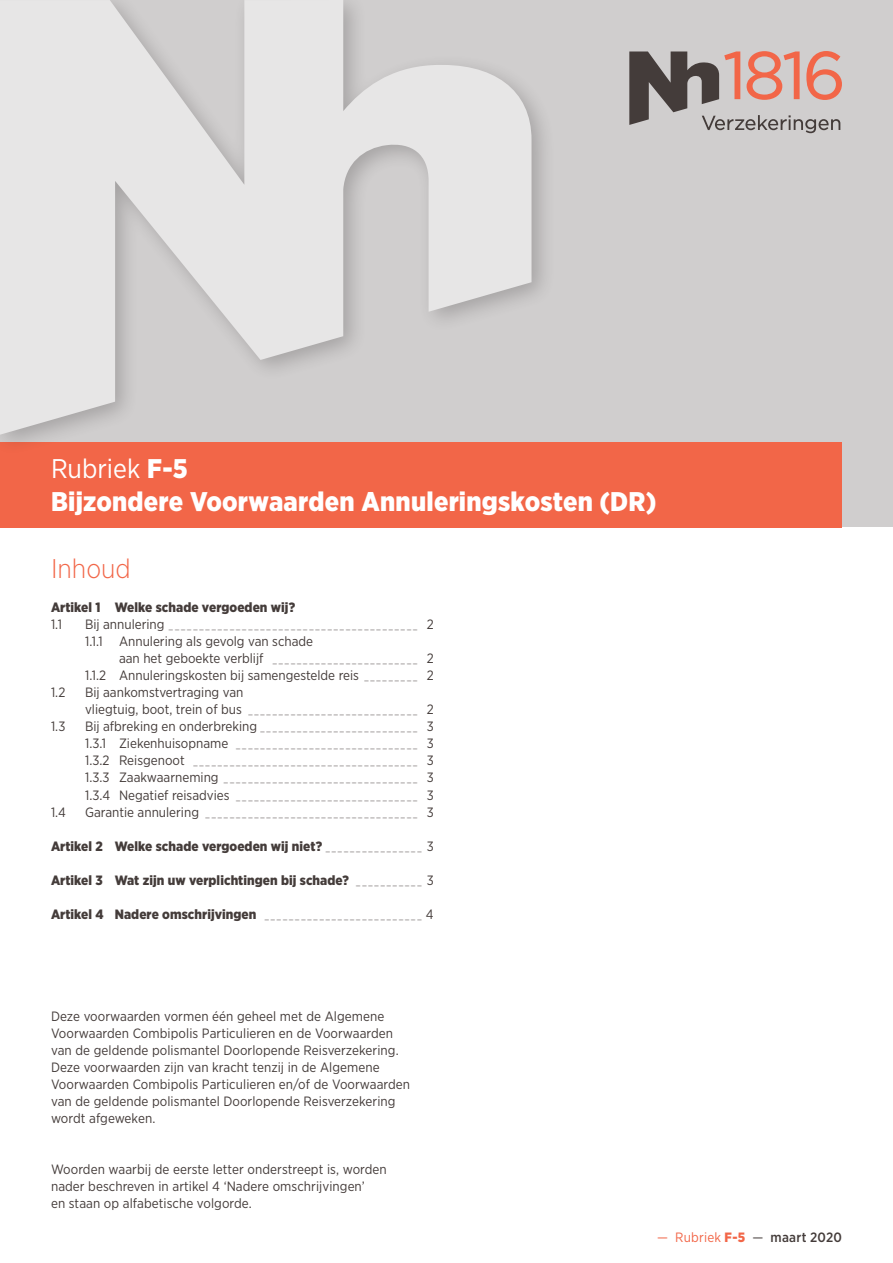
<style>
.page{position:relative;width:893px;height:1263px;background:#fff}
.page>*{position:absolute;margin:0;border:0;box-sizing:border-box;transform-origin:0 0}
.t1{font:900 27px/33px "Gotham Narrow";letter-spacing:.01em;color:#fff}
.t2{font:300 27px "Gotham Narrow";color:#f26648}
.t3{font:13.5px/17px "Gotham Narrow";letter-spacing:.005em;color:#443c3a}
.t4{font:900 13.5px "Gotham Narrow";letter-spacing:.005em;color:#443c3a}
.t5{font:500 13.5px "Gotham Narrow";letter-spacing:.02em;color:#443c3a}
.t6{font:7.5px "Gotham Narrow";color:#443c3a}
.s1{font-weight:400}
.s2{font-size:13.5px}
.s3{font-size:7.5px}
.s4{font-weight:400;font-size:7.5px}
.s5{font-weight:400;color:#f26648}
.s6{font-weight:900;color:#f26648}
</style>
<div class="page">
<div style="left:0;top:0;width:893px;height:527px;background:#d0cece"></div>
<div style="left:0;top:442px;width:842px;height:85px;background:#f26648"></div>
<div style="left:0;top:0;width:556px;height:458px;background:#231f20;opacity:.5"></div>
<svg style="left:0;top:0;width:531px;height:435px;fill:#e7e6e6"></svg>
<svg style="left:629px;top:51px;width:213px;height:82px"></svg>
<h1 class="t1" style="left:51px;top:451px;width:607px"><span class="s1">Rubriek</span> F-5<br>Bijzondere Voorwaarden Annuleringskosten (DR)</h1>
<h1 class="t2" style="left:51px;top:552px;width:81px">Inhoud</h1>
<p class="t4" style="left:51px;top:599px;width:246px">Artikel 1 Welke schade vergoeden wij?</p>
<p class="t3" style="left:51px;top:616px;width:13px">1.1</p>
<p class="t6" style="left:85px;top:622px;width:350px"><span class="s2">Bij annulering</span> _ _ _ _ _ _ _ _ _ _ _ _ _ _ _ _ _ _ _ _ _ _ _ _ _ _ _ _ _ _ _ _ _ _ _ _ _ _ _ _ _ <span class="s2">2</span></p>
<p class="t3" style="left:85px;top:633px;width:230px">1.1.1 Annulering als gevolg van schade</p>
<p class="t6" style="left:119px;top:656px;width:316px"><span class="s2">aan het geboekte verblijf</span> _ _ _ _ _ _ _ _ _ _ _ _ _ _ _ _ _ _ _ _ _ _ _ _ <span class="s2">2</span></p>
<p class="t3" style="left:85px;top:667px;width:350px">1.1.2 Annuleringskosten bij samengestelde reis <span class="s3">_ _ _ _ _ _ _ _ _</span> 2</p>
<p class="t3" style="left:51px;top:684px;width:16px">1.2</p>
<p class="t3" style="left:85px;top:684px;width:160px">Bij aankomstvertraging van</p>
<p class="t6" style="left:85px;top:707px;width:350px"><span class="s2">vliegtuig, boot, trein of bus</span> _ _ _ _ _ _ _ _ _ _ _ _ _ _ _ _ _ _ _ _ _ _ _ _ _ _ _ _ <span class="s2">2</span></p>
<p class="t3" style="left:51px;top:718px;width:16px">1.3</p>
<p class="t3" style="left:85px;top:718px;width:350px">Bij afbreking en onderbreking <span class="s3">_ _ _ _ _ _ _ _ _ _ _ _ _ _ _ _ _ _ _ _ _ _ _ _ _ _</span> 3</p>
<p class="t6" style="left:85px;top:741px;width:350px"><span class="s2">1.3.1 Ziekenhuisopname</span> _ _ _ _ _ _ _ _ _ _ _ _ _ _ _ _ _ _ _ _ _ _ _ _ _ _ _ _ _ _ <span class="s2">3</span></p>
<p class="t6" style="left:85px;top:758px;width:350px"><span class="s2">1.3.2 Reisgenoot</span> _ _ _ _ _ _ _ _ _ _ _ _ _ _ _ _ _ _ _ _ _ _ _ _ _ _ _ _ _ _ _ _ _ _ _ _ _ <span class="s2">3</span></p>
<p class="t6" style="left:85px;top:775px;width:350px"><span class="s2">1.3.3 Zaakwaarneming</span> _ _ _ _ _ _ _ _ _ _ _ _ _ _ _ _ _ _ _ _ _ _ _ _ _ _ _ _ _ _ _ _ <span class="s2">3</span></p>
<p class="t6" style="left:85px;top:792px;width:350px"><span class="s2">1.3.4 Negatief reisadvies</span> _ _ _ _ _ _ _ _ _ _ _ _ _ _ _ _ _ _ _ _ _ _ _ _ _ _ _ _ _ _ <span class="s2">3</span></p>
<p class="t3" style="left:51px;top:803px;width:16px">1.4</p>
<p class="t6" style="left:85px;top:809px;width:350px"><span class="s2">Garantie annulering</span> _ _ _ _ _ _ _ _ _ _ _ _ _ _ _ _ _ _ _ _ _ _ _ _ _ _ _ _ _ _ _ _ _ _ _ <span class="s2">3</span></p>
<p class="t4" style="left:51px;top:837px;width:384px">Artikel 2 Welke schade vergoeden wij niet? <span class="s4">_ _ _ _ _ _ _ _ _ _ _ _ _ _ _ _</span> <span class="s1">3</span></p>
<p class="t4" style="left:51px;top:871px;width:384px">Artikel 3 Wat zijn uw verplichtingen bij schade? <span class="s4">_ _ _ _ _ _ _ _ _ _</span> <span class="s1">3</span></p>
<p class="t4" style="left:51px;top:905px;width:384px">Artikel 4 Nadere omschrijvingen <span class="s4">_ _ _ _ _ _ _ _ _ _ _ _ _ _ _ _ _ _ _ _ _ _ _ _ _</span> <span class="s1">4</span></p>
<p class="t3" style="left:51px;top:1007px;width:361px">Deze voorwaarden vormen één geheel met de Algemene Voorwaarden Combipolis Particulieren en de Voorwaarden van de geldende polismantel Doorlopende Reisverzekering.<br>Deze voorwaarden zijn van kracht tenzij in de Algemene Voorwaarden Combipolis Particulieren en/of de Voorwaarden van de geldende polismantel Doorlopende Reisverzekering wordt afgeweken.</p>
<p class="t3" style="left:51px;top:1160px;width:337px">Woorden waarbij de eerste letter onderstreept is, worden nader beschreven in artikel 4 ‘Nadere omschrijvingen’<br>en staan op alfabetische volgorde.</p>
<p class="t5" style="left:657px;top:1228px;width:186px"><span class="s5">— Rubriek</span> <span class="s6">F-5</span> <span class="s1">—</span> maart 2020</p>
</div>
